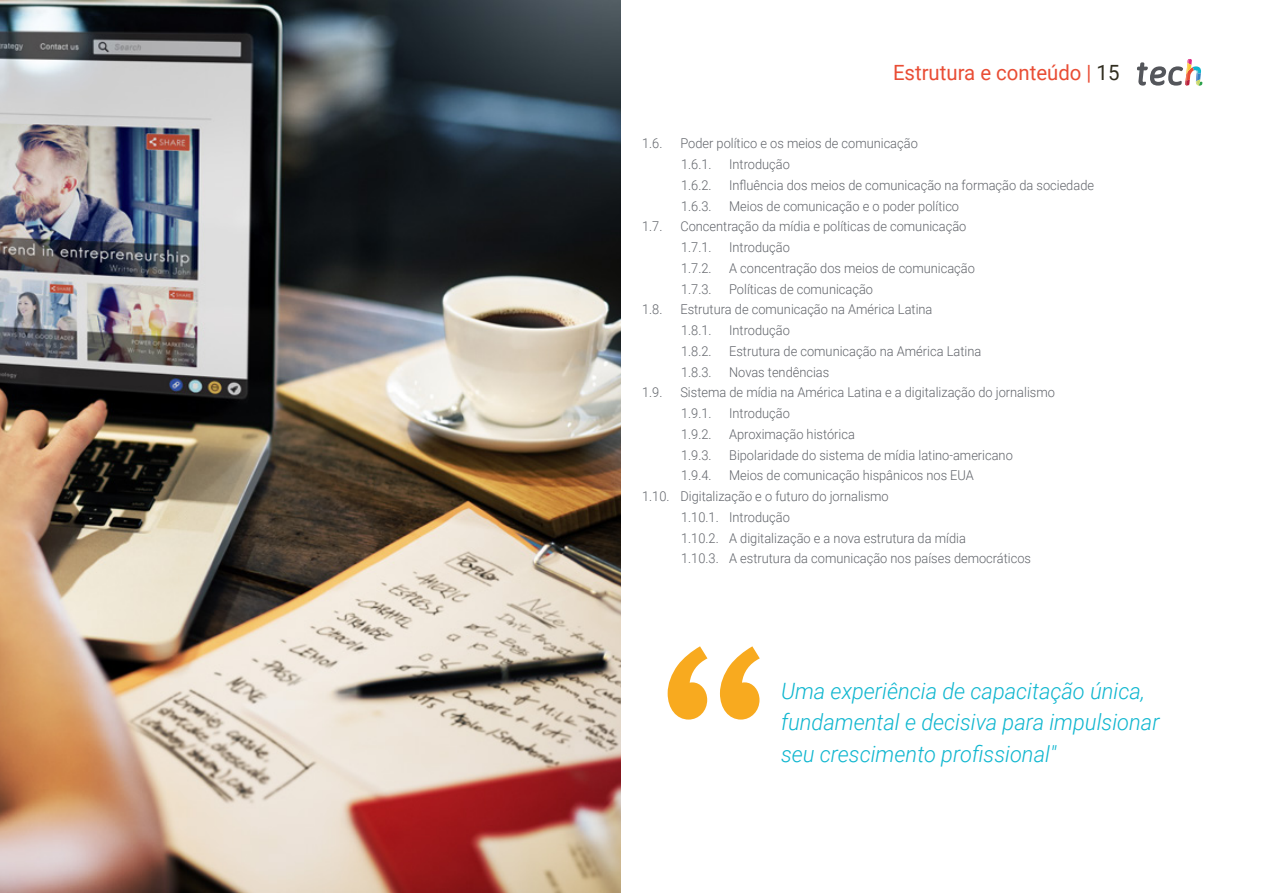
<style>
.page{position:relative;width:1263px;height:893px;background:#fff}
.page>*{position:absolute;margin:0;border:0;box-sizing:border-box;transform-origin:0 0}
.t1{font:italic 300 22.5px/31.5px "Roboto";color:#0fb6cf}
.t2{font:21px "Roboto";color:#e94d35}
.t3{font:300 13.5px/20.7px "Roboto";color:#61646a;scale:.95 1}
.s1{color:#312e20}
</style>
<div class="page">
<svg style="left:1137px;top:59px;width:65px;height:27px"></svg>
<img style="left:0;top:0;width:621px;height:893px">
<svg style="left:668px;top:646px;width:92px;height:74px"></svg>
<h2 class="t2" style="left:893px;top:57px;width:228px">Estrutura e conteúdo | <span class="s1">15</span></h2>
<p class="t3" style="left:642px;top:133px;width:23px">1.6.</p>
<p class="t3" style="left:680px;top:133px;width:251px">Poder político e os meios de comunicação<br>1.6.1.</p>
<p class="t3" style="left:729px;top:153px;width:65px">Introdução</p>
<p class="t3" style="left:681px;top:174px;width:34px">1.6.2.</p>
<p class="t3" style="left:729px;top:174px;width:386px">Influência dos meios de comunicação na formação da sociedade</p>
<p class="t3" style="left:681px;top:195px;width:34px">1.6.3.</p>
<p class="t3" style="left:729px;top:195px;width:244px">Meios de comunicação e o poder político</p>
<p class="t3" style="left:642px;top:216px;width:23px">1.7.</p>
<p class="t3" style="left:680px;top:216px;width:303px">Concentração da mídia e políticas de comunicação<br>1.7.1.</p>
<p class="t3" style="left:729px;top:236px;width:65px">Introdução</p>
<p class="t3" style="left:681px;top:257px;width:34px">1.7.2.</p>
<p class="t3" style="left:729px;top:257px;width:260px">A concentração dos meios de comunicação</p>
<p class="t3" style="left:681px;top:278px;width:34px">1.7.3.</p>
<p class="t3" style="left:729px;top:278px;width:153px">Políticas de comunicação</p>
<p class="t3" style="left:642px;top:299px;width:23px">1.8.</p>
<p class="t3" style="left:680px;top:299px;width:267px">Estrutura de comunicação na América Latina<br>1.8.1.</p>
<p class="t3" style="left:729px;top:319px;width:65px">Introdução</p>
<p class="t3" style="left:681px;top:340px;width:34px">1.8.2.</p>
<p class="t3" style="left:729px;top:340px;width:267px">Estrutura de comunicação na América Latina</p>
<p class="t3" style="left:681px;top:361px;width:34px">1.8.3.</p>
<p class="t3" style="left:729px;top:361px;width:107px">Novas tendências</p>
<p class="t3" style="left:642px;top:382px;width:23px">1.9.</p>
<p class="t3" style="left:680px;top:382px;width:396px">Sistema de mídia na América Latina e a digitalização do jornalismo<br>1.9.1.</p>
<p class="t3" style="left:729px;top:402px;width:65px">Introdução</p>
<p class="t3" style="left:681px;top:423px;width:34px">1.9.2.</p>
<p class="t3" style="left:729px;top:423px;width:134px">Aproximação histórica</p>
<p class="t3" style="left:681px;top:444px;width:34px">1.9.3.</p>
<p class="t3" style="left:729px;top:444px;width:300px">Bipolaridade do sistema de mídia latino-americano</p>
<p class="t3" style="left:681px;top:465px;width:34px">1.9.4.</p>
<p class="t3" style="left:729px;top:465px;width:259px">Meios de comunicação hispânicos nos EUA</p>
<p class="t3" style="left:642px;top:485px;width:261px">1.10. Digitalização e o futuro do jornalismo</p>
<p class="t3" style="left:681px;top:506px;width:116px">1.10.1. Introdução</p>
<p class="t3" style="left:681px;top:527px;width:301px">1.10.2. A digitalização e a nova estrutura da mídia</p>
<p class="t3" style="left:681px;top:548px;width:370px">1.10.3. A estrutura da comunicação nos países democráticos</p>
<h1 class="t1" style="left:781px;top:674px;width:380px">Uma experiência de capacitação única, fundamental e decisiva para impulsionar seu crescimento profissional"</h1>
</div>
